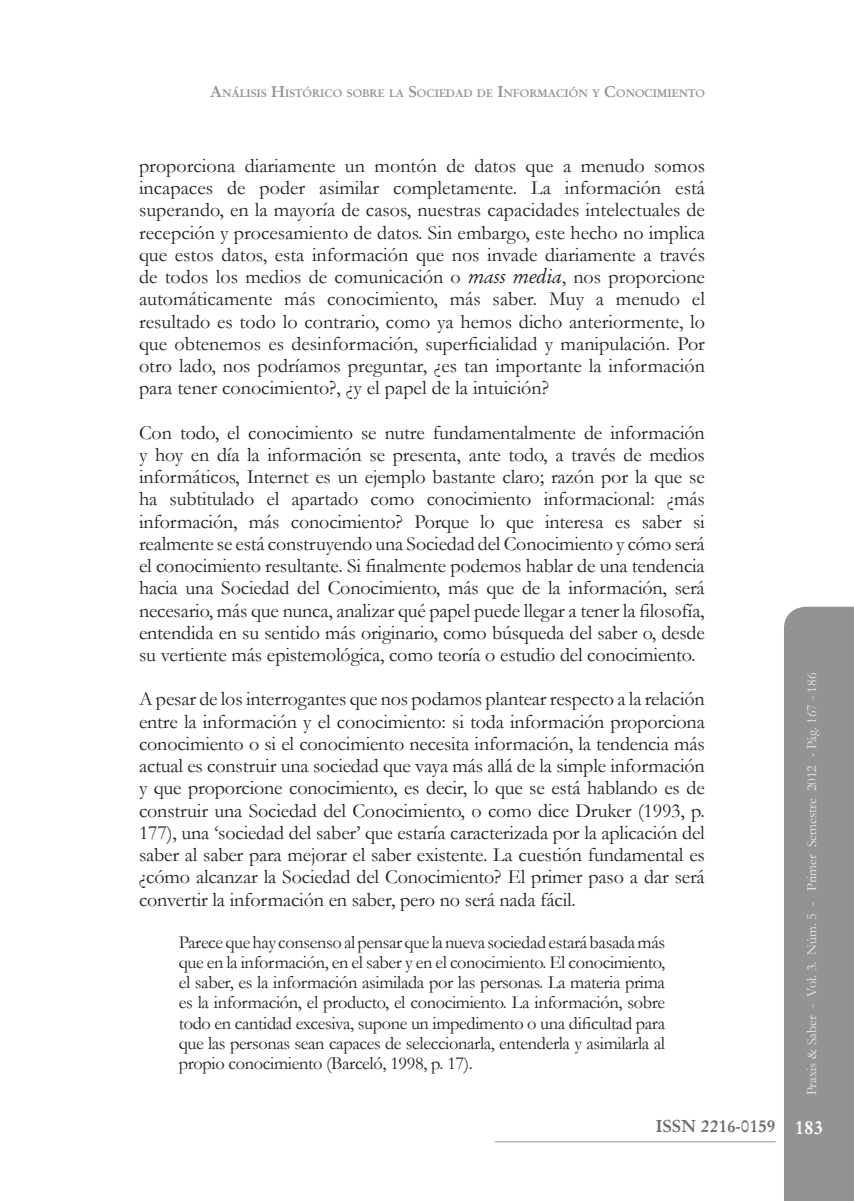
<style>
.page{position:relative;width:854px;height:1201px;background:#fff}
.page>*{position:absolute;margin:0;border:0;box-sizing:border-box;transform-origin:0 0}
.t1{font:20.12px/22.2px "Garamond";letter-spacing:-.01em;color:#231f20;text-align:justify}
.t2{font:18.38px/20.1px "Garamond";letter-spacing:-.02em;color:#231f20;text-align:justify}
.t3{font:700 17.5px "Garamond";color:#6c6d70}
.t4{font:14px "Garamond";color:#e6e7e9}
.t5{font:700 11.03px "Garamond";color:#939395}
.s1{font-size:15.75px}
.s2{font-style:italic}
.s3{font-size:19.25px;color:#fff}
</style>
<div class="page">
<div style="left:784px;top:606px;width:69px;height:594px;background:#939395"></div>
<hr style="left:494px;top:1141px;width:281px;height:1px;background:#939395">
<p class="t5" style="left:210px;top:86px;width:496px"><span class="s1">A</span>NÁLISIS <span class="s1">H</span>ISTÓRICO SOBRE LA <span class="s1">S</span>OCIEDAD DE <span class="s1">I</span>NFORMACIÓN Y <span class="s1">C</span>ONOCIMIENTO</p>
<p class="t1" style="left:139px;top:154px;width:567px">proporciona diariamente un montón de datos que a menudo somos incapaces de poder asimilar completamente. La información está superando, en la mayoría de casos, nuestras capacidades intelectuales de recepción y procesamiento de datos. Sin embargo, este hecho no implica que estos datos, esta información que nos invade diariamente a través de todos los medios de comunicación o <span class="s2">mass media</span>, nos proporcione automáticamente más conocimiento, más saber. Muy a menudo el resultado es todo lo contrario, como ya hemos dicho anteriormente, lo que obtenemos es desinformación, superficialidad y manipulación. Por otro lado, nos podríamos preguntar, ¿es tan importante la información para tener conocimiento?, ¿y el papel de la intuición?</p>
<p class="t1" style="left:139px;top:421px;width:567px">Con todo, el conocimiento se nutre fundamentalmente de información y hoy en día la información se presenta, ante todo, a través de medios informáticos, Internet es un ejemplo bastante claro; razón por la que se ha subtitulado el apartado como conocimiento informacional: ¿más información, más conocimiento? Porque lo que interesa es saber si realmente se está construyendo una Sociedad del Conocimiento y cómo será el conocimiento resultante. Si finalmente podemos hablar de una tendencia hacia una Sociedad del Conocimiento, más que de la información, será necesario, más que nunca, analizar qué papel puede llegar a tener la filosofía, entendida en su sentido más originario, como búsqueda del saber o, desde su vertiente más epistemológica, como teoría o estudio del conocimiento.</p>
<p class="t1" style="left:139px;top:687px;width:567px">A pesar de los interrogantes que nos podamos plantear respecto a la relación entre la información y el conocimiento: si toda información proporciona conocimiento o si el conocimiento necesita información, la tendencia más actual es construir una sociedad que vaya más allá de la simple información y que proporcione conocimiento, es decir, lo que se está hablando es de construir una Sociedad del Conocimiento, o como dice Druker (1993, p.<br>177), una ‘sociedad del saber’ que estaría caracterizada por la aplicación del saber al saber para mejorar el saber existente. La cuestión fundamental es ¿cómo alcanzar la Sociedad del Conocimiento? El primer paso a dar será convertir la información en saber, pero no será nada fácil.</p>
<p class="t2" style="left:179px;top:931px;width:488px">Parece que hay consenso al pensar que la nueva sociedad estará basada más que en la información, en el saber y en el conocimiento. El conocimiento, el saber, es la información asimilada por las personas. La materia prima es la información, el producto, el conocimiento. La información, sobre todo en cantidad excesiva, supone un impedimento o una dificultad para que las personas sean capaces de seleccionarla, entenderla y asimilarla al propio conocimiento (Barceló, 1998, p. 17).</p>
<p class="t4" style="left:802px;top:757px;width:86px;rotate:-90deg">- Pág. 167 - 186</p>
<p class="t4" style="left:802px;top:1095px;width:332px;rotate:-90deg">Praxis &amp; Saber - Vol. 3. Núm. 5 - Primer Semestre 2012</p>
<p class="t3" style="left:655px;top:1115px;width:169px">ISSN 2216-0159 <span class="s3">183</span></p>
</div>
